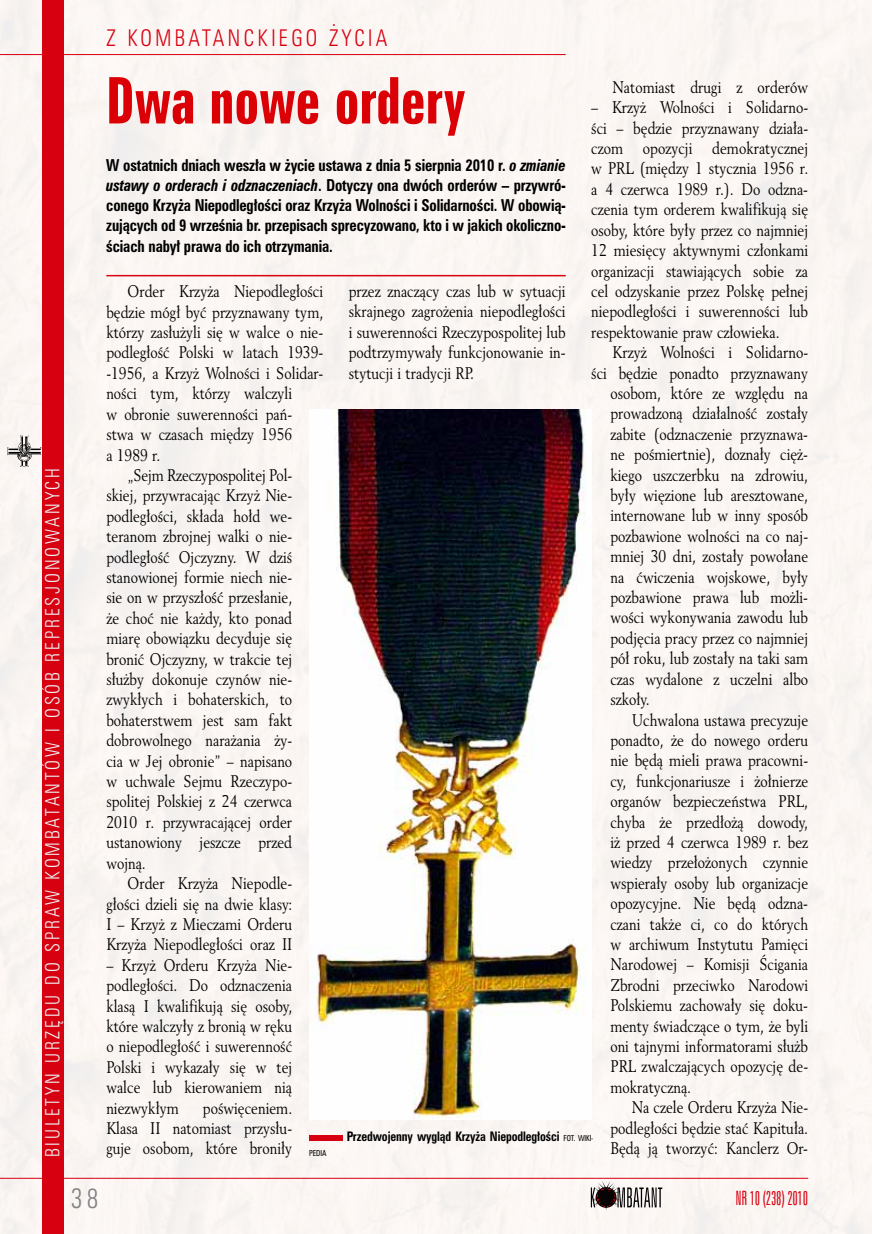
<style>
.page{position:relative;width:872px;height:1234px;background:#fff}
.page>*{position:absolute;margin:0;border:0;box-sizing:border-box;transform-origin:0 0}
.t1{font:58.5px "Zurich Bd X Cn PL";color:#da0005;scale:.9 1}
.t2{font:25.5px "Zurich Lt Cn PL";color:#818084;scale:.9 1}
.t3{font:21px "Zurich Lt Cn PL";letter-spacing:.18em;color:#d70010;scale:.9 1}
.t4{font:18px "Zurich Lt Cn PL";letter-spacing:.18em;color:#edeeef;scale:.9 1}
.t5{font:18px "Zurich Lt X Cn PL";letter-spacing:-.02em;color:#d70010;scale:.9 1}
.t6{font:16.5px/20.4px "Revival 565 PL";color:#000;text-align:justify;scale:.85 1}
.t7{font:700 15px/20.2px "Zurich Cn PL";letter-spacing:-.01em;color:#000;text-align:justify;scale:.9 1}
.t8{font:700 12px "Zurich Cn PL";letter-spacing:-.01em;color:#000;scale:.9 1}
.t9{font:7.5px "Zurich Cn PL";color:#000;scale:.9 1}
.s1{font-style:italic}
.s2{font-weight:400;font-size:7.5px}
</style>
<div class="page">
<div style="left:0;top:0;width:872px;height:1233px;background:#fbf6f2"></div>
<div style="left:43px;top:0;width:21px;height:1233px;background:#d70010"></div>
<hr style="left:0;top:54px;width:566px;height:1px;background:#d70010">
<hr style="left:0;top:1177px;width:808px;height:1px;background:#d70010">
<svg style="left:591px;top:1186px;width:71px;height:21px"></svg>
<img style="left:8px;top:435px;width:34px;height:31px">
<div style="left:309px;top:1134px;width:33px;height:6px;background:#d70010"></div>
<hr style="left:106px;top:275px;width:460px;height:1px;background:#d70010">
<img style="left:309px;top:409px;width:282px;height:710px">
<p class="t3" style="left:106px;top:23px;width:314px">Z KOMBATANCKIEGO ŻYCIA</p>
<p class="t4" style="left:41px;top:1157px;width:767px;rotate:-90deg">BIULETYN URZĘDU DO SPRAW KOMBATANTÓW I OSÓB REPRESJONOWANYCH</p>
<h1 class="t1" style="left:106px;top:63px;width:400px">Dwa nowe ordery</h1>
<p class="t7" style="left:106px;top:154px;width:512px">W ostatnich dniach weszła w życie ustawa z dnia 5 sierpnia 2010 r. <span class="s1">o zmianie ustawy o orderach i odznaczeniach</span>. Dotyczy ona dwóch orderów – przywró&shy;conego Krzyża Niepodległości oraz Krzyża Wolności i Solidarności. W obowią&shy;zujących od 9 września br. przepisach sprecyzowano, kto i w jakich okoliczno&shy;ściach nabył prawa do ich otrzymania.</p>
<p class="t6" style="left:612px;top:76px;width:232px">Natomiast drugi z orderów</p>
<p class="t6" style="left:591px;top:97px;width:257px">– Krzyż Wolności i Solidarno&shy;ści – będzie przyznawany działa&shy;czom opozycji demokratycznej w PRL (między 1 stycznia 1956 r. a 4 czerwca 1989 r.). Do odzna&shy;czenia tym orderem kwalifikują się osoby, które były przez co najmniej 12 miesięcy aktywnymi członkami organizacji stawiających sobie za cel odzyskanie przez Polskę pełnej niepodległości i suwerenności lub respektowanie praw człowieka.</p>
<p class="t6" style="left:612px;top:342px;width:232px">Krzyż Wolności i Solidarno-</p>
<p class="t6" style="left:591px;top:362px;width:257px">ści będzie ponadto przyznawany</p>
<p class="t6" style="left:610px;top:382px;width:234px">osobom, które ze względu na</p>
<p class="t6" style="left:610px;top:403px;width:234px">prowadzoną działalność zostały</p>
<p class="t6" style="left:610px;top:423px;width:234px">zabite (odznaczenie przyznawa-</p>
<p class="t6" style="left:610px;top:444px;width:234px">ne pośmiertnie), doznały cięż-</p>
<p class="t6" style="left:610px;top:464px;width:234px">kiego uszczerbku na zdrowiu,</p>
<p class="t6" style="left:610px;top:484px;width:234px">były więzione lub aresztowane,</p>
<p class="t6" style="left:610px;top:505px;width:234px">internowane lub w inny sposób</p>
<p class="t6" style="left:610px;top:525px;width:234px">pozbawione wolności na co naj-</p>
<p class="t6" style="left:610px;top:546px;width:234px">mniej 30 dni, zostały powołane</p>
<p class="t6" style="left:610px;top:566px;width:234px">na ćwiczenia wojskowe, były</p>
<p class="t6" style="left:610px;top:586px;width:234px">pozbawione prawa lub możli-</p>
<p class="t6" style="left:610px;top:607px;width:234px">wości wykonywania zawodu lub</p>
<p class="t6" style="left:610px;top:627px;width:234px">podjęcia pracy przez co najmniej</p>
<p class="t6" style="left:610px;top:648px;width:234px">pół roku, lub zostały na taki sam</p>
<p class="t6" style="left:610px;top:668px;width:234px">czas wydalone z uczelni albo</p>
<p class="t6" style="left:610px;top:688px;width:48px">szkoły.</p>
<p class="t6" style="left:631px;top:709px;width:209px">Uchwalona ustawa precyzuje</p>
<p class="t6" style="left:610px;top:729px;width:234px">ponadto, że do nowego orderu</p>
<p class="t6" style="left:610px;top:749px;width:234px">nie będą mieli prawa pracowni-</p>
<p class="t6" style="left:610px;top:770px;width:234px">cy, funkcjonariusze i żołnierze</p>
<p class="t6" style="left:610px;top:790px;width:234px">organów bezpieczeństwa PRL,</p>
<p class="t6" style="left:610px;top:811px;width:234px">chyba że przedłożą dowody,</p>
<p class="t6" style="left:610px;top:831px;width:234px">iż przed 4 czerwca 1989 r. bez</p>
<p class="t6" style="left:610px;top:851px;width:234px">wiedzy przełożonych czynnie</p>
<p class="t6" style="left:610px;top:872px;width:234px">wspierały osoby lub organizacje</p>
<p class="t6" style="left:610px;top:892px;width:234px">opozycyjne. Nie będą odzna-</p>
<p class="t6" style="left:610px;top:913px;width:234px">czani także ci, co do których</p>
<p class="t6" style="left:610px;top:933px;width:234px">w archiwum Instytutu Pamięci</p>
<p class="t6" style="left:610px;top:953px;width:234px">Narodowej – Komisji Ścigania</p>
<p class="t6" style="left:610px;top:974px;width:234px">Zbrodni przeciwko Narodowi</p>
<p class="t6" style="left:610px;top:994px;width:234px">Polskiemu zachowały się doku-</p>
<p class="t6" style="left:610px;top:1015px;width:234px">menty świadczące o tym, że byli</p>
<p class="t6" style="left:610px;top:1035px;width:234px">oni tajnymi informatorami służb</p>
<p class="t6" style="left:610px;top:1055px;width:234px">PRL zwalczających opozycję de-</p>
<p class="t6" style="left:610px;top:1076px;width:96px">mokratyczną.</p>
<p class="t6" style="left:631px;top:1096px;width:209px">Na czele Orderu Krzyża Nie-</p>
<p class="t6" style="left:610px;top:1117px;width:234px">podległości będzie stać Kapituła.</p>
<p class="t6" style="left:610px;top:1137px;width:234px">Będą ją tworzyć: Kanclerz Or-</p>
<p class="t6" style="left:349px;top:281px;width:257px">przez znaczący czas lub w sytuacji skrajnego zagrożenia niepodległości i suwerenności Rzeczypospolitej lub podtrzymywały funkcjonowanie in&shy;stytucji i tradycji RP.</p>
<p class="t6" style="left:128px;top:281px;width:232px">Order Krzyża Niepodległości</p>
<p class="t6" style="left:106px;top:301px;width:257px">będzie mógł być przyznawany tym,</p>
<p class="t6" style="left:106px;top:322px;width:257px">którzy zasłużyli się w walce o nie-</p>
<p class="t6" style="left:106px;top:342px;width:257px">podległość Polski w latach 1939-</p>
<p class="t6" style="left:106px;top:362px;width:257px">-1956, a Krzyż Wolności i Solidar-</p>
<p class="t6" style="left:106px;top:383px;width:220px">ności tym, którzy walczyli</p>
<p class="t6" style="left:106px;top:403px;width:220px">w obronie suwerenności pań-</p>
<p class="t6" style="left:106px;top:424px;width:220px">stwa w czasach między 1956</p>
<p class="t6" style="left:106px;top:444px;width:65px">a 1989 r.</p>
<p class="t6" style="left:128px;top:464px;width:195px">„Sejm Rzeczypospolitej Pol-</p>
<p class="t6" style="left:106px;top:485px;width:220px">skiej, przywracając Krzyż Nie-</p>
<p class="t6" style="left:106px;top:505px;width:220px">podległości, składa hołd we-</p>
<p class="t6" style="left:106px;top:525px;width:220px">teranom zbrojnej walki o nie-</p>
<p class="t6" style="left:106px;top:546px;width:220px">podległość Ojczyzny. W dziś</p>
<p class="t6" style="left:106px;top:566px;width:220px">stanowionej formie niech nie-</p>
<p class="t6" style="left:106px;top:587px;width:220px">sie on w przyszłość przesłanie,</p>
<p class="t6" style="left:106px;top:607px;width:220px">że choć nie każdy, kto ponad</p>
<p class="t6" style="left:106px;top:627px;width:220px">miarę obowiązku decyduje się</p>
<p class="t6" style="left:106px;top:648px;width:220px">bronić Ojczyzny, w trakcie tej</p>
<p class="t6" style="left:106px;top:668px;width:220px">służby dokonuje czynów nie-</p>
<p class="t6" style="left:106px;top:689px;width:220px">zwykłych i bohaterskich, to</p>
<p class="t6" style="left:106px;top:709px;width:220px">bohaterstwem jest sam fakt</p>
<p class="t6" style="left:106px;top:729px;width:220px">dobrowolnego narażania ży-</p>
<p class="t6" style="left:106px;top:750px;width:220px">cia w Jej obronie” – napisano</p>
<p class="t6" style="left:106px;top:770px;width:220px">w uchwale Sejmu Rzeczypo-</p>
<p class="t6" style="left:106px;top:791px;width:220px">spolitej Polskiej z 24 czerwca</p>
<p class="t6" style="left:106px;top:811px;width:220px">2010 r. przywracającej order</p>
<p class="t6" style="left:106px;top:831px;width:220px">ustanowiony jeszcze przed</p>
<p class="t6" style="left:106px;top:852px;width:48px">wojną.</p>
<p class="t6" style="left:128px;top:872px;width:195px">Order Krzyża Niepodle-</p>
<p class="t6" style="left:106px;top:893px;width:220px">głości dzieli się na dwie klasy:</p>
<p class="t6" style="left:106px;top:913px;width:220px">I – Krzyż z Mieczami Orderu</p>
<p class="t6" style="left:106px;top:933px;width:220px">Krzyża Niepodległości oraz II</p>
<p class="t6" style="left:106px;top:954px;width:220px">– Krzyż Orderu Krzyża Nie&shy;podległości. Do odznaczenia klasą I kwalifikują się osoby, które walczyły z bronią w ręku o niepodległość i suwerenność Polski i wykazały się w tej walce lub kierowaniem nią niezwykłym</p>
<p class="t6" style="left:106px;top:1097px;width:220px;text-indent:97px">poświęceniem.<br>Klasa II natomiast przysłu&shy;guje osobom, które broniły</p>
<p class="t8" style="left:347px;top:1127px;width:275px">Przedwojenny wygląd Krzyża Niepodległości <span class="s2">FOT. WIKI-</span></p>
<p class="t9" style="left:309px;top:1147px;width:5px">PEDIA</p>
<h2 class="t2" style="left:71px;top:1180px;width:32px">38</h2>
<p class="t5" style="left:735px;top:1185px;width:82px">NR 10 (238) 2010</p>
</div>
